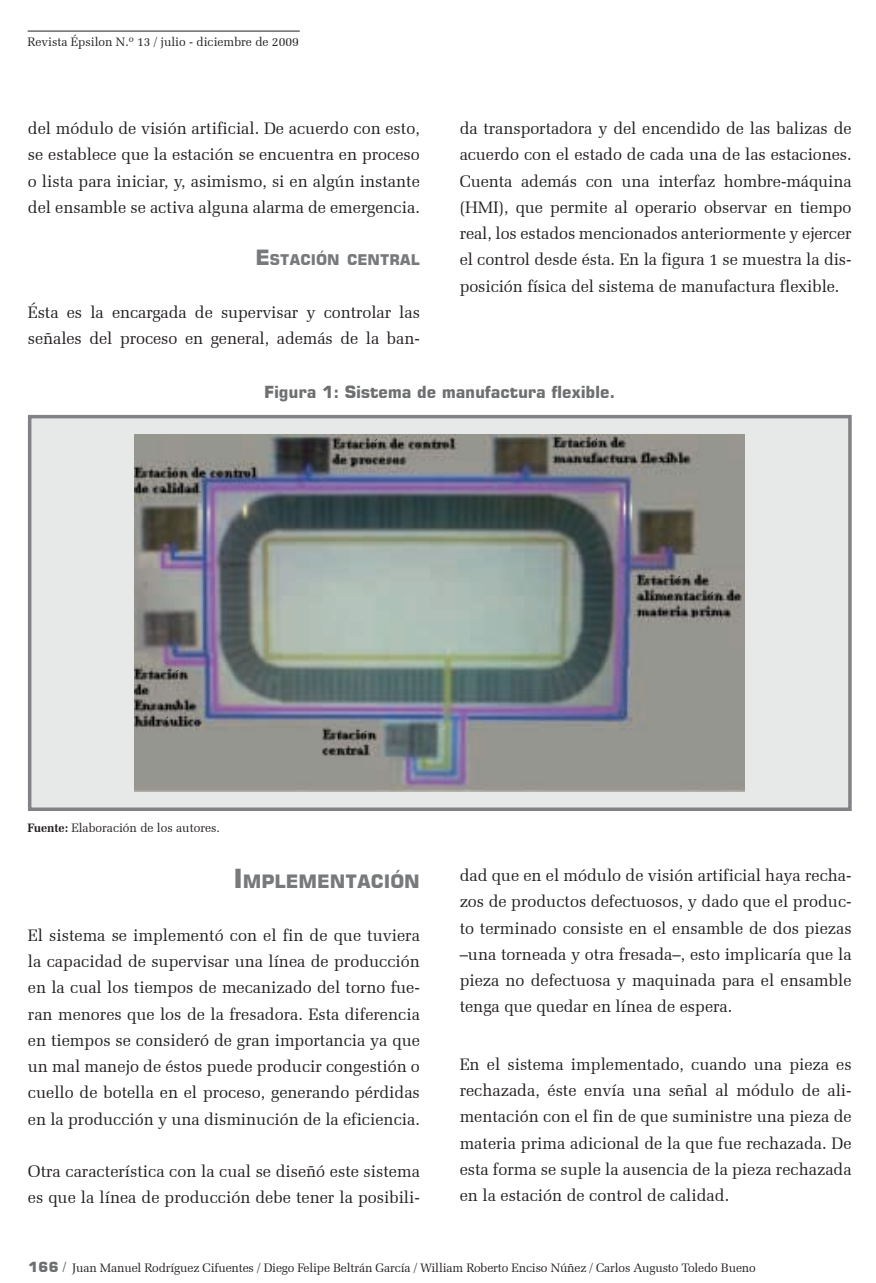
<style>
.page{position:relative;width:876px;height:1283px;background:#fff}
.page>*{position:absolute;margin:0;border:0;box-sizing:border-box;transform-origin:0 0}
.t1{font:700 18.38px "Square 721 BT";color:#77797b}
.t2{font:16.62px/26.2px "Zapf Elliptical 711 BT";color:#231f20;text-align:justify}
.t3{font:700 16.62px "Square 721 BT";letter-spacing:-.01em;color:#6d6f71}
.t4{font:700 14.7px "Square 721 BT";color:#77797b}
.t5{font:12.25px "Zapf Elliptical 711 BT";letter-spacing:-.01em;color:#231f20}
.s1{font-size:21px}
.s2{font-weight:700}
.s3{font-size:26.25px}
.s4{font-family:"Square 721 Blk Normal";font-size:14px;color:#6d6f71}
</style>
<div class="page">
<hr style="left:28px;top:31px;width:271px;height:1px;background:#231f20">
<div style="left:28px;top:415px;width:823px;height:396px;background:#e7e8e8;border:4px solid #808285"></div>
<img style="left:135px;top:434px;width:609px;height:358px">
<p class="t5" style="left:28px;top:35px;width:272px">Revista Épsilon N.º 13 / julio - diciembre de 2009</p>
<p class="t2" style="left:28px;top:115px;width:393px">del módulo de visión artificial. De acuerdo con esto, se establece que la estación se encuentra en proceso o lista para iniciar, y, asimismo, si en algún instante del ensamble se activa alguna alarma de emergencia.</p>
<p class="t4" style="left:255px;top:251px;width:166px"><span class="s1">E</span>STACIÓN CENTRAL</p>
<p class="t2" style="left:28px;top:299px;width:393px">Ésta es la encargada de supervisar y controlar las señales del proceso en general, además de la ban-</p>
<p class="t2" style="left:459px;top:115px;width:393px">da transportadora y del encendido de las balizas de acuerdo con el estado de cada una de las estaciones.<br>Cuenta además con una interfaz hombre-máquina (HMI), que permite al operario observar en tiempo real, los estados mencionados anteriormente y ejercer el control desde ésta. En la figura 1 se muestra la dis&shy;posición física del sistema de manufactura flexible.</p>
<p class="t3" style="left:264px;top:382px;width:352px">Figura 1: Sistema de manufactura flexible.</p>
<p class="t5" style="left:28px;top:820px;width:194px"><span class="s2">Fuente:</span> Elaboración de los autores.</p>
<p class="t1" style="left:233px;top:871px;width:188px"><span class="s3">I</span> MPLEMENTACIÓN</p>
<p class="t2" style="left:28px;top:922px;width:393px">El sistema se implementó con el fin de que tuviera la capacidad de supervisar una línea de producción en la cual los tiempos de mecanizado del torno fue&shy;ran menores que los de la fresadora. Esta diferencia en tiempos se consideró de gran importancia ya que un mal manejo de éstos puede producir congestión o cuello de botella en el proceso, generando pérdidas en la producción y una disminución de la eficiencia.</p>
<p class="t2" style="left:28px;top:1158px;width:393px">Otra característica con la cual se diseñó este sistema es que la línea de producción debe tener la posibili-</p>
<p class="t2" style="left:459px;top:862px;width:393px">dad que en el módulo de visión artificial haya recha&shy;zos de productos defectuosos, y dado que el produc&shy;to terminado consiste en el ensamble de dos piezas –una torneada y otra fresada–, esto implicaría que la pieza no defectuosa y maquinada para el ensamble tenga que quedar en línea de espera.</p>
<p class="t2" style="left:459px;top:1051px;width:393px">En el sistema implementado, cuando una pieza es rechazada, éste envía una señal al módulo de ali&shy;mentación con el fin de que suministre una pieza de materia prima adicional de la que fue rechazada. De esta forma se suple la ausencia de la pieza rechazada en la estación de control de calidad.</p>
<p class="t5" style="left:28px;top:1260px;width:729px"><span class="s4">166 /</span> Juan Manuel Rodríguez Cifuentes / Diego Felipe Beltrán García / William Roberto Enciso Núñez / Carlos Augusto Toledo Bueno</p>
</div>
